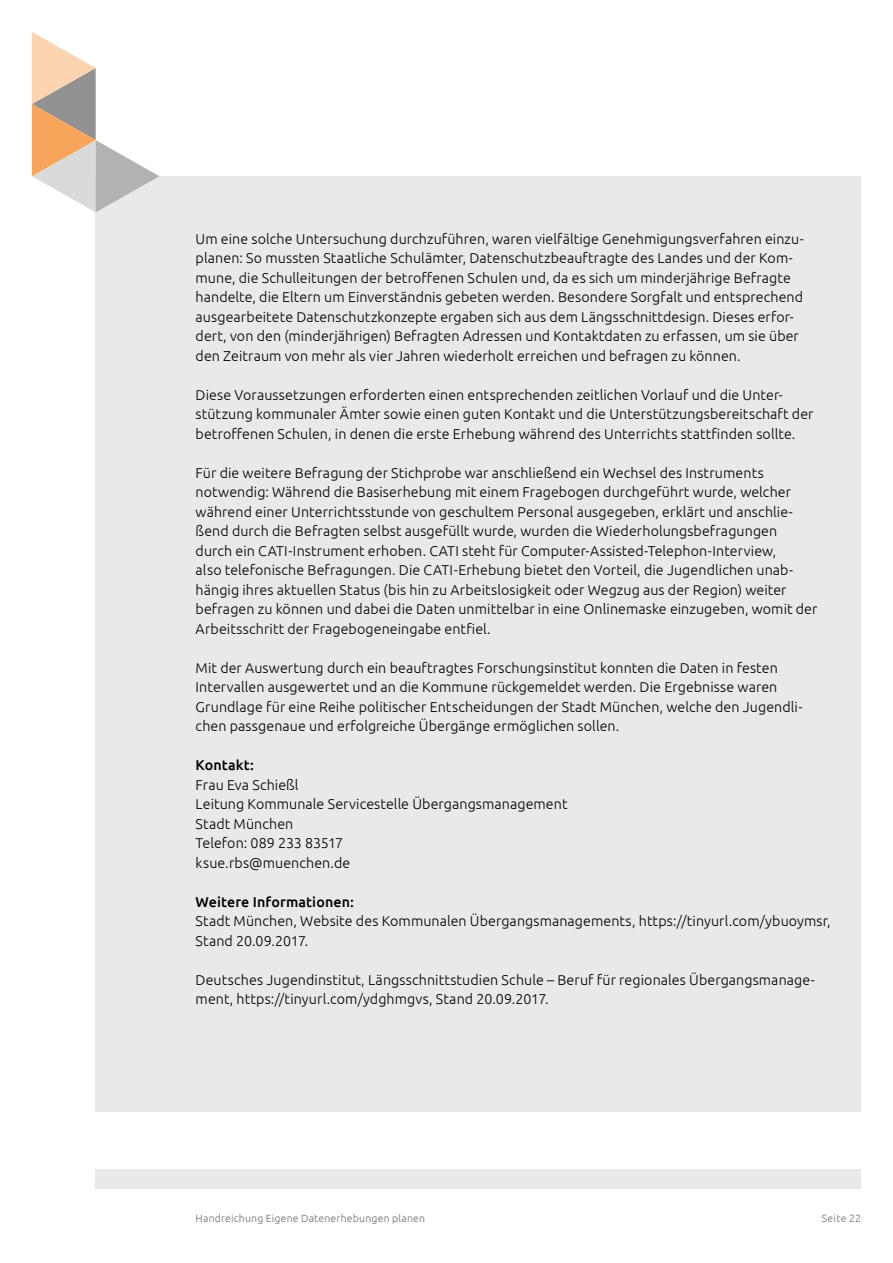
<style>
.page{position:relative;width:893px;height:1263px;background:#fff}
.page>*{position:absolute;margin:0;border:0;box-sizing:border-box;transform-origin:0 0}
.t1{font:300 14.25px/19.5px "Ubuntu";letter-spacing:.005em;color:#000}
.t2{font:500 14.25px "Ubuntu";letter-spacing:.01em;color:#000}
.t3{font:300 10.5px "Ubuntu";letter-spacing:.02em;color:#6e6e6e}
</style>
<div class="page">
<div style="left:96px;top:1169px;width:765px;height:20px;background:#e9e9e9"></div>
<div style="left:96px;top:176px;width:765px;height:936px;background:#e9e9e9"></div>
<svg style="left:32px;top:32px;width:127px;height:180px"></svg>
<p class="t1" style="left:196px;top:228px;width:610px">Um eine solche Untersuchung durchzuführen, waren vielfältige Genehmigungsverfahren einzu&shy;planen: So mussten Staatliche Schulämter, Datenschutzbeauftragte des Landes und der Kom&shy;mune, die Schulleitungen der betroffenen Schulen und, da es sich um minderjährige Befragte handelte, die Eltern um Einverständnis gebeten werden. Besondere Sorgfalt und entsprechend ausgearbeitete Datenschutzkonzepte ergaben sich aus dem Längsschnittdesign. Dieses erfor&shy;dert, von den (minderjährigen) Befragten Adressen und Kontaktdaten zu erfassen, um sie über den Zeitraum von mehr als vier Jahren wiederholt erreichen und befragen zu können.</p>
<p class="t1" style="left:196px;top:384px;width:619px">Diese Voraussetzungen erforderten einen entsprechenden zeitlichen Vorlauf und die Unter&shy;stützung kommunaler Ämter sowie einen guten Kontakt und die Unterstützungsbereitschaft der betroffenen Schulen, in denen die erste Erhebung während des Unterrichts stattfinden sollte.</p>
<p class="t1" style="left:196px;top:462px;width:623px">Für die weitere Befragung der Stichprobe war anschließend ein Wechsel des Instruments notwendig: Während die Basiserhebung mit einem Fragebogen durchgeführt wurde, welcher während einer Unterrichtsstunde von geschultem Personal ausgegeben, erklärt und anschlie&shy;ßend durch die Befragten selbst ausgefüllt wurde, wurden die Wiederholungsbefragungen durch ein CATI-Instrument erhoben. CATI steht für Computer-Assisted-Telephon-Interview,<br>also telefonische Befragungen. Die CATI-Erhebung bietet den Vorteil, die Jugendlichen unab&shy;hängig ihres aktuellen Status (bis hin zu Arbeitslosigkeit oder Wegzug aus der Region) weiter befragen zu können und dabei die Daten unmittelbar in eine Onlinemaske einzugeben, womit der Arbeitsschritt der Fragebogeneingabe entfiel.</p>
<p class="t1" style="left:196px;top:657px;width:608px">Mit der Auswertung durch ein beauftragtes Forschungsinstitut konnten die Daten in festen Intervallen ausgewertet und an die Kommune rückgemeldet werden. Die Ergebnisse waren Grundlage für eine Reihe politischer Entscheidungen der Stadt München, welche den Jugendli&shy;chen passgenaue und erfolgreiche Übergänge ermöglichen sollen.</p>
<p class="t2" style="left:196px;top:756px;width:60px">Kontakt:</p>
<p class="t1" style="left:196px;top:774px;width:373px">Frau Eva Schießl<br>Leitung Kommunale Servicestelle Übergangsmanagement<br>Stadt München<br>Telefon: 089 233 83517<br>ksue.rbs@muenchen.de</p>
<p class="t2" style="left:196px;top:892px;width:160px">Weitere Informationen:</p>
<p class="t1" style="left:196px;top:911px;width:637px">Stadt München, Website des Kommunalen Übergangsmanagements, https://tinyurl.com/ybuoymsr,<br>Stand 20.09.2017.</p>
<p class="t1" style="left:196px;top:969px;width:621px">Deutsches Jugendinstitut, Längsschnittstudien Schule – Beruf für regionales Übergangsmanage&shy;ment, https://tinyurl.com/ydghmgvs, Stand 20.09.2017.</p>
<p class="t3" style="left:196px;top:1212px;width:231px">Handreichung Eigene Datenerhebungen planen</p>
<p class="t3" style="left:822px;top:1212px;width:41px">Seite 22</p>
</div>
